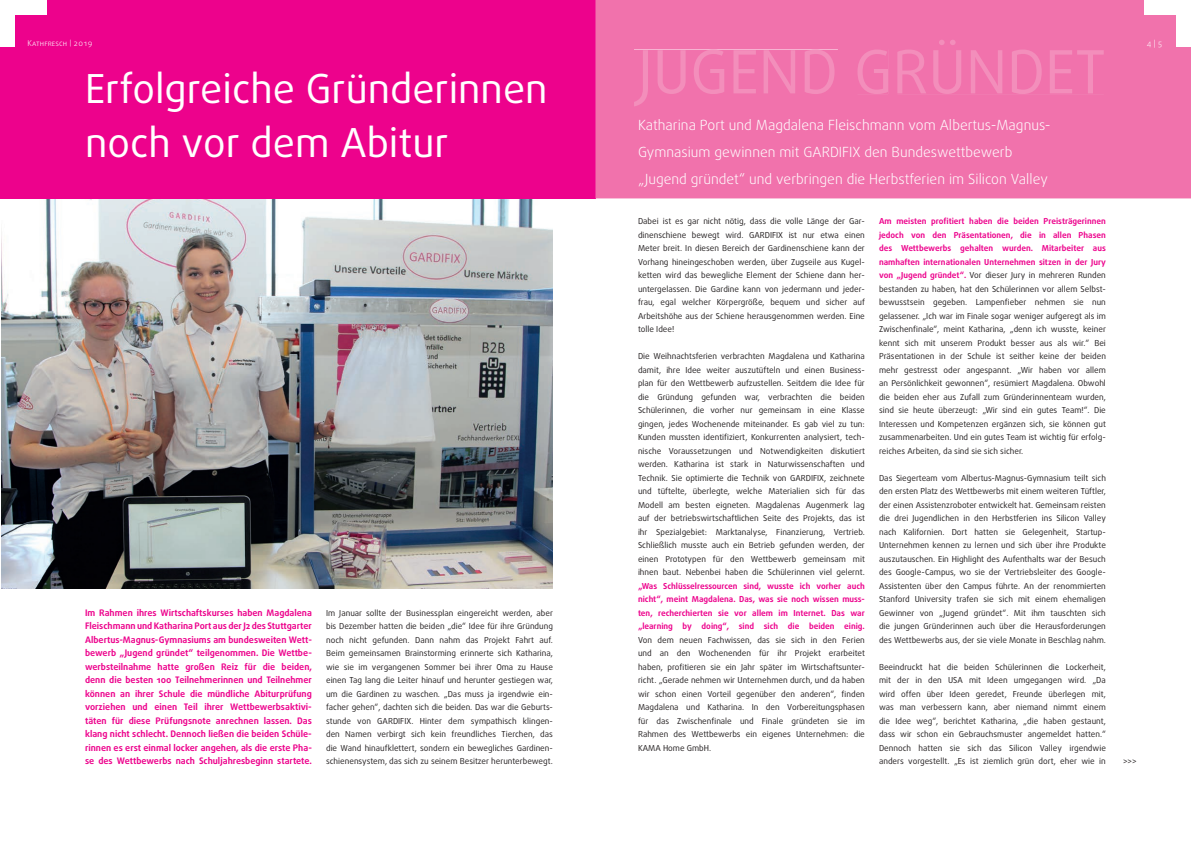
<style>
.page{position:relative;width:1191px;height:842px;background:#fff}
.page>*{position:absolute;margin:0;border:0;box-sizing:border-box;transform-origin:0 0}
.t1{font:59.7px "Daxline";color:#f38ebb}
.t2{font:40px/54px "Daxline";color:#fff}
.t3{font:300 14px/27px "Daxline";color:#fff}
.t4{font:700 9px/13.5px "Daxline";color:#ed028c;text-align:justify}
.t5{font:8.2px/13.5px "Daxline";color:#231f20;text-align:justify}
.t6{font:700 8.2px/13.5px "Daxline";color:#ed028c;text-align:justify}
.t7{font:300 8px "Daxline SC";letter-spacing:.01em;color:#fff}
.s1{font-family:"Daxline";font-size:6.8px}
.s2{font-weight:700;color:#ed028c}
</style>
<div class="page">
<img style="left:2px;top:198px;width:551px;height:391px">
<div style="left:0;top:0;width:595px;height:198px;background:#ed028c"></div>
<div style="left:595px;top:0;width:596px;height:198px;background:#f172ac"></div>
<div style="left:0;top:0;width:47px;height:14px;background:#fff"></div>
<div style="left:0;top:0;width:14px;height:47px;background:#fff"></div>
<div style="left:1144px;top:0;width:47px;height:14px;background:#fff"></div>
<div style="left:1176px;top:0;width:15px;height:47px;background:#fff"></div>
<div style="left:634px;top:50px;width:204px;height:56px;background:#f172ac"></div>
<div style="left:857px;top:50px;width:31px;height:44px;background:#f172ac"></div>
<div style="left:897px;top:40px;width:206px;height:54px;background:#f172ac"></div>
<p class="t7" style="left:28px;top:38px;width:66px">Kathfresch <span class="s1">|</span> 2019</p>
<p class="t7" style="left:1147px;top:38px;width:17px">4 | 5</p>
<h2 class="t2" style="left:85px;top:61px;width:464px">Erfolgreiche Gründerinnen noch vor dem Abitur</h2>
<h1 class="t1" style="left:638px;top:35px;width:469px">JUGEND GRÜNDET</h1>
<h3 class="t3" style="left:638px;top:111px;width:414px">Katharina Port und Magdalena Fleischmann vom Albertus-Magnus-<br>Gymnasium gewinnen mit GARDIFIX den Bundeswettbewerb „Jugend gründet“ und verbringen die Herbstferien im Silicon Valley</h3>
<p class="t4" style="left:85px;top:606px;width:228px">Im Rahmen ihres Wirtschaftskurses haben Magdalena Fleischmann und Katharina Port aus der J2 des Stuttgarter Albertus-Magnus-Gymnasiums am bundesweiten Wett&shy;bewerb „Jugend gründet“ teilgenommen. Die Wettbe&shy;werbsteilnahme hatte großen Reiz für die beiden, denn die besten 100 Teilnehmerinnen und Teilnehmer können an ihrer Schule die mündliche Abiturprüfung vorziehen und einen Teil ihrer Wettbewerbsaktivi&shy;täten für diese Prüfungsnote anrechnen lassen. Das klang nicht schlecht. Dennoch ließen die beiden Schüle&shy;rinnen es erst einmal locker angehen, als die erste Pha&shy;se des Wettbewerbs nach Schuljahresbeginn startete.</p>
<p class="t5" style="left:326px;top:606px;width:228px">Im Januar sollte der Businessplan eingereicht werden, aber bis Dezember hatten die beiden „die“ Idee für ihre Gründung noch nicht gefunden. Dann nahm das Projekt Fahrt auf.<br>Beim gemeinsamen Brainstorming erinnerte sich Katharina, wie sie im vergangenen Sommer bei ihrer Oma zu Hause einen Tag lang die Leiter hinauf und herunter gestiegen war, um die Gardinen zu waschen. „Das muss ja irgendwie ein&shy;facher gehen“, dachten sich die beiden. Das war die Geburts&shy;stunde von GARDIFIX. Hinter dem sympathisch klingen&shy;den Namen verbirgt sich kein freundliches Tierchen, das die Wand hinaufklettert, sondern ein bewegliches Gardinen&shy;schienensystem, das sich zu seinem Besitzer herunterbewegt.</p>
<p class="t5" style="left:638px;top:215px;width:228px">Dabei ist es gar nicht nötig, dass die volle Länge der Gar&shy;dinenschiene bewegt wird. GARDIFIX ist nur etwa einen Meter breit. In diesen Bereich der Gardinenschiene kann der Vorhang hineingeschoben werden, über Zugseile aus Kugel&shy;ketten wird das bewegliche Element der Schiene dann her&shy;untergelassen. Die Gardine kann von jedermann und jeder&shy;frau, egal welcher Körpergröße, bequem und sicher auf Arbeitshöhe aus der Schiene herausgenommen werden. Eine tolle Idee!</p>
<p class="t5" style="left:638px;top:350px;width:228px">Die Weihnachtsferien verbrachten Magdalena und Katharina damit, ihre Idee weiter auszutüfteln und einen Business&shy;plan für den Wettbewerb aufzustellen. Seitdem die Idee für die Gründung gefunden war, verbrachten die beiden Schülerinnen, die vorher nur gemeinsam in eine Klasse gingen, jedes Wochenende miteinander. Es gab viel zu tun:<br>Kunden mussten identifiziert, Konkurrenten analysiert, tech&shy;nische Voraussetzungen und Notwendigkeiten diskutiert werden. Katharina ist stark in Naturwissenschaften und Technik. Sie optimierte die Technik von GARDIFIX, zeichnete und tüftelte, überlegte, welche Materialien sich für das Modell am besten eigneten. Magdalenas Augenmerk lag auf der betriebswirtschaftlichen Seite des Projekts, das ist ihr Spezialgebiet: Marktanalyse, Finanzierung, Vertrieb.<br>Schließlich musste auch ein Betrieb gefunden werden, der einen Prototypen für den Wettbewerb gemeinsam mit ihnen baut. Nebenbei haben die Schülerinnen viel gelernt.</p>
<p class="t6" style="left:638px;top:579px;width:228px">„Was Schlüsselressourcen sind, wusste ich vorher auch nicht“, meint Magdalena. Das, was sie noch wissen muss&shy;ten, recherchierten sie vor allem im Internet. Das war „learning by doing“, sind sich die beiden einig.</p>
<p class="t5" style="left:638px;top:633px;width:228px">Von dem neuen Fachwissen, das sie sich in den Ferien und an den Wochenenden für ihr Projekt erarbeitet haben, profitieren sie ein Jahr später im Wirtschaftsunter&shy;richt. „Gerade nehmen wir Unternehmen durch, und da haben wir schon einen Vorteil gegenüber den anderen“, finden Magdalena und Katharina. In den Vorbereitungsphasen für das Zwischenfinale und Finale gründeten sie im Rahmen des Wettbewerbs ein eigenes Unternehmen: die KAMA Home GmbH.</p>
<p class="t5" style="left:879px;top:214px;width:228px"><span class="s2">Am meisten profitiert haben die beiden Preisträgerinnen jedoch von den Präsentationen, die in allen Phasen des Wettbewerbs gehalten wurden. Mitarbeiter aus namhaften internationalen Unternehmen sitzen in der Jury von „Jugend gründet“.</span> Vor dieser Jury in mehreren Runden bestanden zu haben, hat den Schülerinnen vor allem Selbst&shy;bewusstsein gegeben. Lampenfieber nehmen sie nun gelassener. „Ich war im Finale sogar weniger aufgeregt als im Zwischenfinale“, meint Katharina, „denn ich wusste, keiner kennt sich mit unserem Produkt besser aus als wir.“ Bei Präsentationen in der Schule ist seither keine der beiden mehr gestresst oder angespannt. „Wir haben vor allem an Persönlichkeit gewonnen“, resümiert Magdalena. Obwohl die beiden eher aus Zufall zum Gründerinnenteam wurden, sind sie heute überzeugt: „Wir sind ein gutes Team!“. Die Interessen und Kompetenzen ergänzen sich, sie können gut zusammenarbeiten. Und ein gutes Team ist wichtig für erfolg&shy;reiches Arbeiten, da sind sie sich sicher.</p>
<p class="t5" style="left:879px;top:471px;width:228px">Das Siegerteam vom Albertus-Magnus-Gymnasium teilt sich den ersten Platz des Wettbewerbs mit einem weiteren Tüftler, der einen Assistenzroboter entwickelt hat. Gemeinsam reisten die drei Jugendlichen in den Herbstferien ins Silicon Valley nach Kalifornien. Dort hatten sie Gelegenheit, Startup-Unternehmen kennen zu lernen und sich über ihre Produkte auszutauschen. Ein Highlight des Aufenthalts war der Besuch des Google-Campus, wo sie der Vertriebsleiter des Google-Assistenten über den Campus führte. An der renommierten Stanford University trafen sie sich mit einem ehemaligen Gewinner von „Jugend gründet“. Mit ihm tauschten sich die jungen Gründerinnen auch über die Herausforderungen des Wettbewerbs aus, der sie viele Monate in Beschlag nahm.</p>
<p class="t5" style="left:879px;top:660px;width:228px">Beeindruckt hat die beiden Schülerinnen die Lockerheit, mit der in den USA mit Ideen umgegangen wird. „Da wird offen über Ideen geredet, Freunde überlegen mit, was man verbessern kann, aber niemand nimmt einem die Idee weg“, berichtet Katharina, „die haben gestaunt, dass wir schon ein Gebrauchsmuster angemeldet hatten.“ Dennoch hatten sie sich das Silicon Valley irgendwie anders vorgestellt. „Es ist ziemlich grün dort, eher wie in</p>
<p class="t5" style="left:1123px;top:755px;width:15px">&gt;&gt;&gt;</p>
</div>
